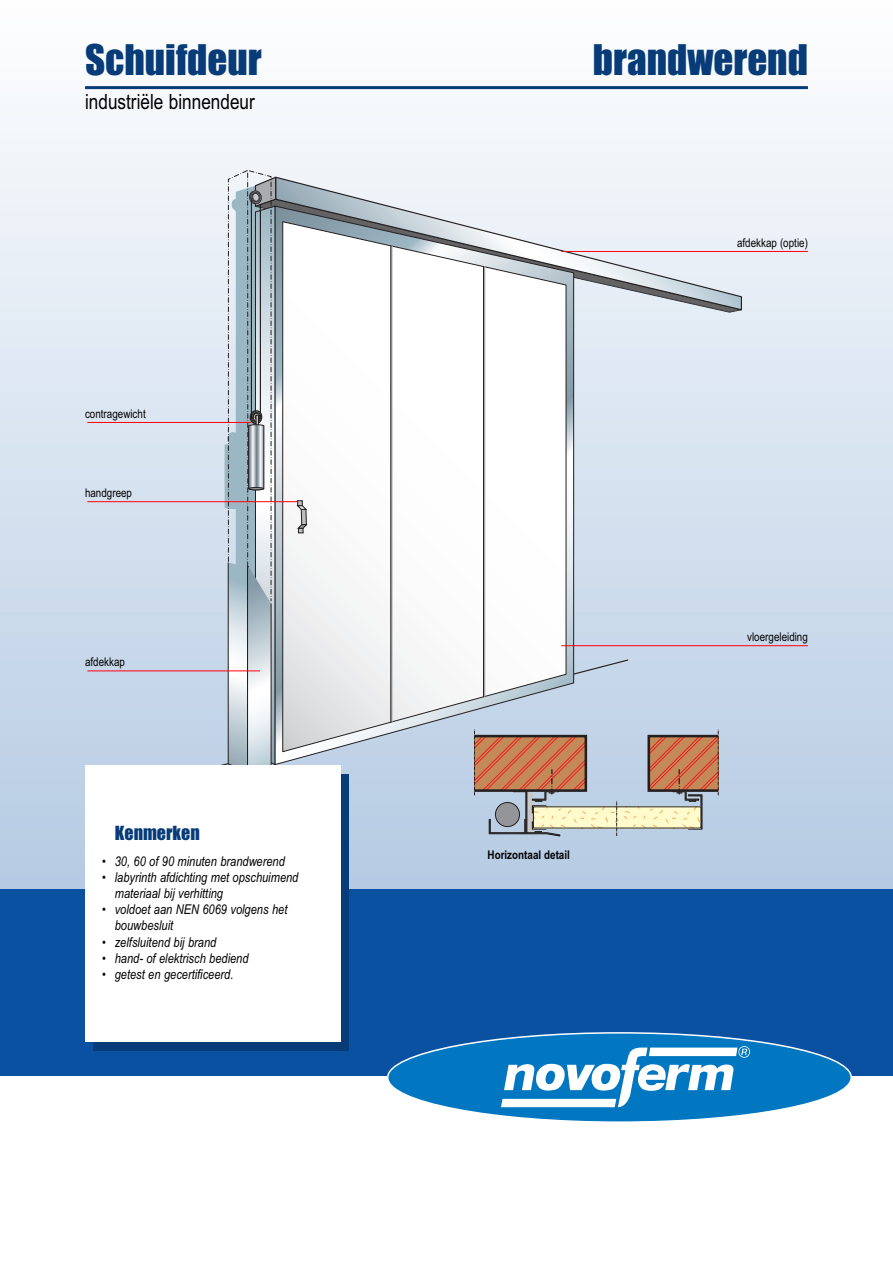
<style>
.page{position:relative;width:893px;height:1263px;background:#fff}
.page>*{position:absolute;margin:0;border:0;box-sizing:border-box;transform-origin:0 0}
.t1{font:39px "Impact";color:#083c79}
.t2{font:21px "Arial Narrow";color:#000}
.t3{font:18px "Impact";color:#083c79}
.t4{font:italic 13.5px/16.2px "Arial Narrow";color:#000}
.t5{font:12px "Arial Narrow";color:#000}
.t6{font:700 12px "Arial Narrow";color:#000}
</style>
<div class="page">
<div style="left:0;top:889px;width:893px;height:187px;background:#0a51a1"></div>
<div style="left:0;top:33px;width:893px;height:14px;background:#fbfcfd"></div>
<div style="left:0;top:46px;width:893px;height:13px;background:#fafbfd"></div>
<div style="left:0;top:58px;width:893px;height:13px;background:#f9fbfd"></div>
<div style="left:0;top:70px;width:893px;height:13px;background:#f8fafc"></div>
<div style="left:0;top:82px;width:893px;height:13px;background:#f7f9fc"></div>
<div style="left:0;top:94px;width:893px;height:13px;background:#f6f9fc"></div>
<div style="left:0;top:106px;width:893px;height:13px;background:#f5f8fb"></div>
<div style="left:0;top:118px;width:893px;height:13px;background:#f4f7fb"></div>
<div style="left:0;top:130px;width:893px;height:13px;background:#f3f7fa"></div>
<div style="left:0;top:142px;width:893px;height:13px;background:#f2f6fa"></div>
<div style="left:0;top:154px;width:893px;height:13px;background:#f1f5fa"></div>
<div style="left:0;top:166px;width:893px;height:13px;background:#f0f4f9"></div>
<div style="left:0;top:178px;width:893px;height:13px;background:#eff4f9"></div>
<div style="left:0;top:190px;width:893px;height:13px;background:#eef3f9"></div>
<div style="left:0;top:202px;width:893px;height:13px;background:#edf2f8"></div>
<div style="left:0;top:214px;width:893px;height:13px;background:#ecf1f8"></div>
<div style="left:0;top:226px;width:893px;height:13px;background:#ebf1f7"></div>
<div style="left:0;top:238px;width:893px;height:14px;background:#eaf0f7"></div>
<div style="left:0;top:251px;width:893px;height:13px;background:#e9eff7"></div>
<div style="left:0;top:263px;width:893px;height:13px;background:#e8eff6"></div>
<div style="left:0;top:275px;width:893px;height:13px;background:#e7eef6"></div>
<div style="left:0;top:287px;width:893px;height:13px;background:#e6edf6"></div>
<div style="left:0;top:299px;width:893px;height:13px;background:#e5edf5"></div>
<div style="left:0;top:311px;width:893px;height:13px;background:#e4ecf5"></div>
<div style="left:0;top:323px;width:893px;height:13px;background:#e3ebf4"></div>
<div style="left:0;top:335px;width:893px;height:13px;background:#e2ebf4"></div>
<div style="left:0;top:347px;width:893px;height:13px;background:#e1eaf4"></div>
<div style="left:0;top:359px;width:893px;height:13px;background:#e0e9f3"></div>
<div style="left:0;top:371px;width:893px;height:13px;background:#dfe8f3"></div>
<div style="left:0;top:383px;width:893px;height:13px;background:#dee8f3"></div>
<div style="left:0;top:395px;width:893px;height:13px;background:#dde7f2"></div>
<div style="left:0;top:407px;width:893px;height:13px;background:#dce6f2"></div>
<div style="left:0;top:419px;width:893px;height:13px;background:#dbe6f1"></div>
<div style="left:0;top:431px;width:893px;height:13px;background:#dae5f1"></div>
<div style="left:0;top:444px;width:893px;height:13px;background:#d9e4f1"></div>
<div style="left:0;top:456px;width:893px;height:13px;background:#d8e3f0"></div>
<div style="left:0;top:468px;width:893px;height:13px;background:#d7e3f0"></div>
<div style="left:0;top:480px;width:893px;height:13px;background:#d6e2ef"></div>
<div style="left:0;top:492px;width:893px;height:13px;background:#d5e1ef"></div>
<div style="left:0;top:504px;width:893px;height:13px;background:#d4e1ef"></div>
<div style="left:0;top:516px;width:893px;height:13px;background:#d3e0ee"></div>
<div style="left:0;top:528px;width:893px;height:13px;background:#d2dfee"></div>
<div style="left:0;top:540px;width:893px;height:13px;background:#d1dfee"></div>
<div style="left:0;top:552px;width:893px;height:13px;background:#d0deed"></div>
<div style="left:0;top:564px;width:893px;height:13px;background:#cfdded"></div>
<div style="left:0;top:576px;width:893px;height:13px;background:#cedcec"></div>
<div style="left:0;top:588px;width:893px;height:13px;background:#cddcec"></div>
<div style="left:0;top:600px;width:893px;height:13px;background:#cddbec"></div>
<div style="left:0;top:612px;width:893px;height:13px;background:#cbdaeb"></div>
<div style="left:0;top:624px;width:893px;height:13px;background:#cadaeb"></div>
<div style="left:0;top:636px;width:893px;height:13px;background:#c9d9eb"></div>
<div style="left:0;top:649px;width:893px;height:13px;background:#c8d8ea"></div>
<div style="left:0;top:661px;width:893px;height:13px;background:#c7d7ea"></div>
<div style="left:0;top:673px;width:893px;height:13px;background:#c6d7e9"></div>
<div style="left:0;top:685px;width:893px;height:13px;background:#c5d6e9"></div>
<div style="left:0;top:697px;width:893px;height:13px;background:#c4d5e9"></div>
<div style="left:0;top:709px;width:893px;height:13px;background:#c3d5e8"></div>
<div style="left:0;top:721px;width:893px;height:13px;background:#c3d4e8"></div>
<div style="left:0;top:733px;width:893px;height:13px;background:#c2d3e8"></div>
<div style="left:0;top:745px;width:893px;height:13px;background:#c1d2e7"></div>
<div style="left:0;top:757px;width:893px;height:13px;background:#c0d2e7"></div>
<div style="left:0;top:769px;width:893px;height:13px;background:#bed1e6"></div>
<div style="left:0;top:781px;width:893px;height:13px;background:#bdd0e6"></div>
<div style="left:0;top:793px;width:893px;height:13px;background:#bcd0e6"></div>
<div style="left:0;top:805px;width:893px;height:13px;background:#bbcfe5"></div>
<div style="left:0;top:817px;width:893px;height:13px;background:#bacee5"></div>
<div style="left:0;top:829px;width:893px;height:13px;background:#bacee4"></div>
<div style="left:0;top:841px;width:893px;height:13px;background:#b9cde4"></div>
<div style="left:0;top:854px;width:893px;height:13px;background:#b8cce4"></div>
<div style="left:0;top:866px;width:893px;height:13px;background:#b7cbe3"></div>
<div style="left:0;top:878px;width:893px;height:11px;background:#b6cbe3"></div>
<div style="left:94px;top:774px;width:255px;height:276px;background:#083c79"></div>
<div style="left:388px;top:1033px;width:463px;height:89px;background:#0077c0;border-radius:50%"></div>
<svg style="left:501px;top:1046px;width:249px;height:61px"></svg>
<svg style="left:190px;top:659px;width:439px;height:115px"></svg>
<svg style="left:277px;top:311px;width:297px;height:454px"></svg>
<svg style="left:282px;top:311px;width:285px;height:441px;background:#f2f3f4"></svg>
<hr style="left:484px;top:267px;width:1px;height:429px;background:#b2b3b7">
<hr style="left:391px;top:246px;width:2px;height:476px;background:#b2b3b7">
<hr style="left:483px;top:267px;width:1px;height:430px;background:#282526">
<hr style="left:390px;top:246px;width:1px;height:476px;background:#282526">
<svg style="left:277px;top:177px;width:465px;height:134px"></svg>
<svg style="left:225px;top:170px;width:52px;height:595px"></svg>
<div style="left:301px;top:509px;width:5px;height:16px;background:#bcbdc0"></div>
<div style="left:301px;top:509px;width:5px;height:16px;border:1px solid #231f20"></div>
<svg style="left:297px;top:501px;width:9px;height:9px"></svg>
<svg style="left:298px;top:524px;width:9px;height:9px"></svg>
<hr style="left:87px;top:501px;width:211px;height:1px;background:#ff000f">
<hr style="left:561px;top:645px;width:247px;height:1px;background:#ff000f">
<hr style="left:561px;top:251px;width:247px;height:1px;background:#ff000f">
<hr style="left:87px;top:422px;width:164px;height:1px;background:#ff000f">
<hr style="left:87px;top:670px;width:173px;height:1px;background:#ff000f">
<svg style="left:587px;top:808px;width:85px;height:18px;background:#fef7c6"></svg>
<svg style="left:651px;top:739px;width:63px;height:49px;background:#c9784e"></svg>
<div style="left:647px;top:735px;width:71px;height:57px;border:3px solid #231f20"></div>
<svg style="left:718px;top:730px;width:1px;height:65px"></svg>
<svg style="left:616px;top:801px;width:1px;height:35px"></svg>
<svg style="left:672px;top:770px;width:31px;height:60px"></svg>
<svg style="left:474px;top:730px;width:113px;height:106px"></svg>
<div style="left:495px;top:802px;width:25px;height:24px;background:#939598;border-radius:50%"></div>
<div style="left:495px;top:802px;width:25px;height:25px;border:1px solid #231f20;border-radius:50%"></div>
<hr style="left:85px;top:86px;width:723px;height:3px;background:#083c79">
<div style="left:85px;top:765px;width:255px;height:277px;background:#fff"></div>
<h1 class="t1" style="left:85px;top:39px;width:178px">Schuifdeur</h1>
<h1 class="t1" style="left:593px;top:39px;width:217px">brandwerend</h1>
<h2 class="t2" style="left:85px;top:89px;width:171px">industriële binnendeur</h2>
<p class="t5" style="left:85px;top:406px;width:62px">contragewicht</p>
<p class="t5" style="left:85px;top:486px;width:49px">handgreep</p>
<p class="t5" style="left:85px;top:655px;width:41px">afdekkap</p>
<h3 class="t3" style="left:115px;top:823px;width:87px">Kenmerken</h3>
<p class="t4" style="left:102px;top:853px;width:184px">• 30, 60 of 90 minuten brandwerend</p>
<p class="t4" style="left:115px;top:869px;width:185px;text-indent:-13px">• labyrinth afdichting met opschuimend materiaal bij verhitting</p>
<p class="t4" style="left:115px;top:901px;width:174px;text-indent:-13px">• voldoet aan NEN 6069 volgens het bouwbesluit</p>
<p class="t4" style="left:102px;top:934px;width:116px">• zelfsluitend bij brand</p>
<p class="t4" style="left:102px;top:950px;width:148px">• hand- of elektrisch bediend</p>
<p class="t4" style="left:102px;top:966px;width:133px">• getest en gecertificeerd.</p>
<p class="t6" style="left:488px;top:848px;width:84px">Horizontaal detail</p>
<p class="t5" style="left:737px;top:236px;width:72px">afdekkap (optie)</p>
<p class="t5" style="left:747px;top:630px;width:62px">vloergeleiding</p>
</div>
